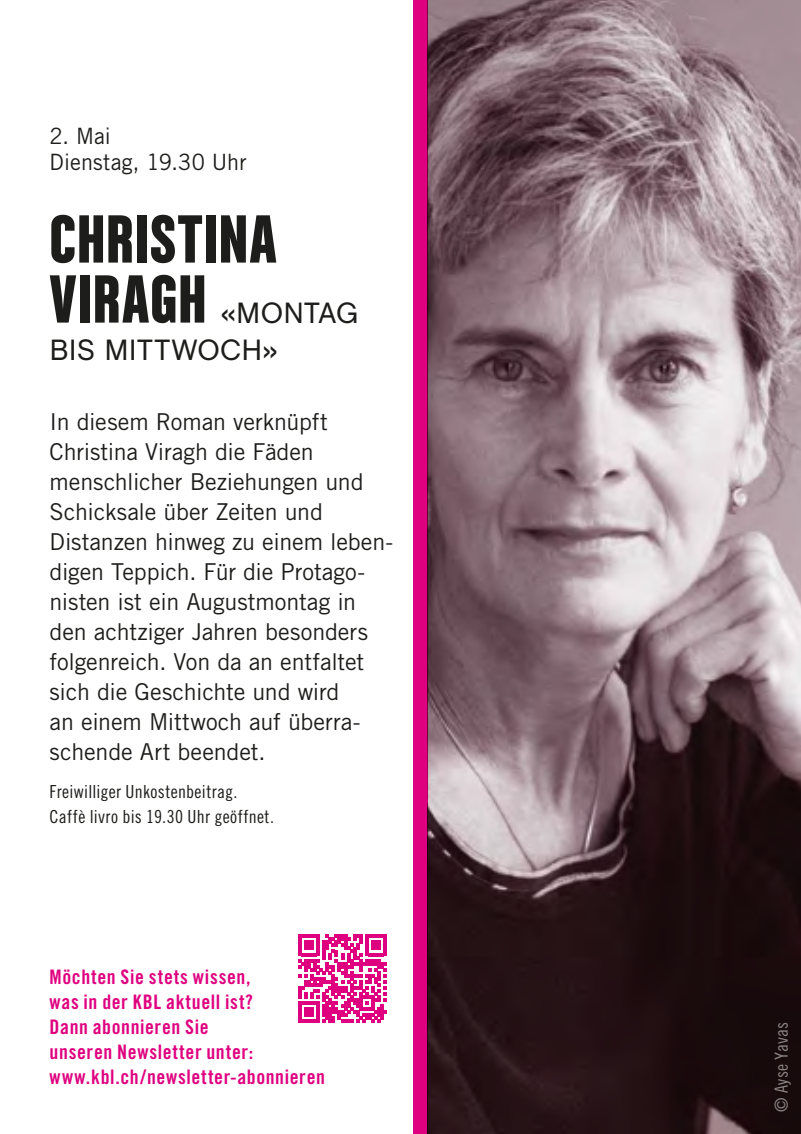
<style>
.page{position:relative;width:801px;height:1134px;background:#fff}
.page>*{position:absolute;margin:0;border:0;box-sizing:border-box;transform-origin:0 0}
.NAME{font:72.5px/60px "Chalet Comprime Hong Kong Eighty";letter-spacing:.015em;color:#1d1d1b}
.NAME-2{font:30px/37.5px "Chalet";letter-spacing:.005em;color:#1d1d1b}
.Text_s_Highlight{font:23.25px/30px "Trade Gothic";letter-spacing:-.01em;color:#1d1d1b}
.Datum{font:22.5px "Trade Gothic";letter-spacing:.005em;color:#1d1d1b;scale:.96 1}
.Text_s_Highlight-2{font:20px/25px "Trade Gothic Bold Cond Twenty";letter-spacing:.03em;color:#df007f}
.Zusatz{font:18px/25px "Trade Gothic Cond Eighteen";letter-spacing:.02em;color:#1d1d1b}
.t1{font:18px "Trade Gothic Cond Eighteen";letter-spacing:.005em;color:#fff}
</style>
<div class="page">
<img style="left:428px;top:0;width:373px;height:1134px">
<svg style="left:298px;top:935px;width:88px;height:88px"></svg>
<div style="left:414px;top:0;width:14px;height:1134px;background:#df007f"></div>
<p class="Datum" style="left:50px;top:122px;width:65px">2. Mai</p>
<p class="Datum" style="left:50px;top:148px;width:207px">Dienstag, 19.30 Uhr</p>
<p class="NAME" style="left:50px;top:207px;width:228px">CHRISTINA<br>VIRAGH</p>
<p class="NAME-2" style="left:50px;top:293px;width:310px;text-indent:171px">«MONTAG<br>BIS MITTWOCH»</p>
<p class="Text_s_Highlight" style="left:50px;top:406px;width:345px">In diesem Roman verknüpft<br>Christina Viragh die Fäden menschlicher Beziehungen und<br>Schicksale über Zeiten und<br>Distanzen hinweg zu einem leben&shy;digen Teppich. Für die Protago&shy;nisten ist ein Augustmontag in den achtziger Jahren besonders folgenreich. Von da an entfaltet sich die Geschichte und wird<br>an einem Mittwoch auf überra&shy;schende Art beendet.</p>
<p class="Zusatz" style="left:50px;top:778px;width:226px">Freiwilliger Unkostenbeitrag.<br>Caffè livro bis 19.30 Uhr geöffnet.</p>
<p class="Text_s_Highlight-2" style="left:50px;top:964px;width:277px">Möchten Sie stets wissen,<br>was in der KBL aktuell ist?<br>Dann abonnieren Sie<br>unseren Newsletter unter: www.kbl.ch/newsletter-abonnieren</p>
<p class="t1" style="left:771px;top:1111px;width:91px;rotate:-90deg">© Ayse Yavas</p>
</div>
